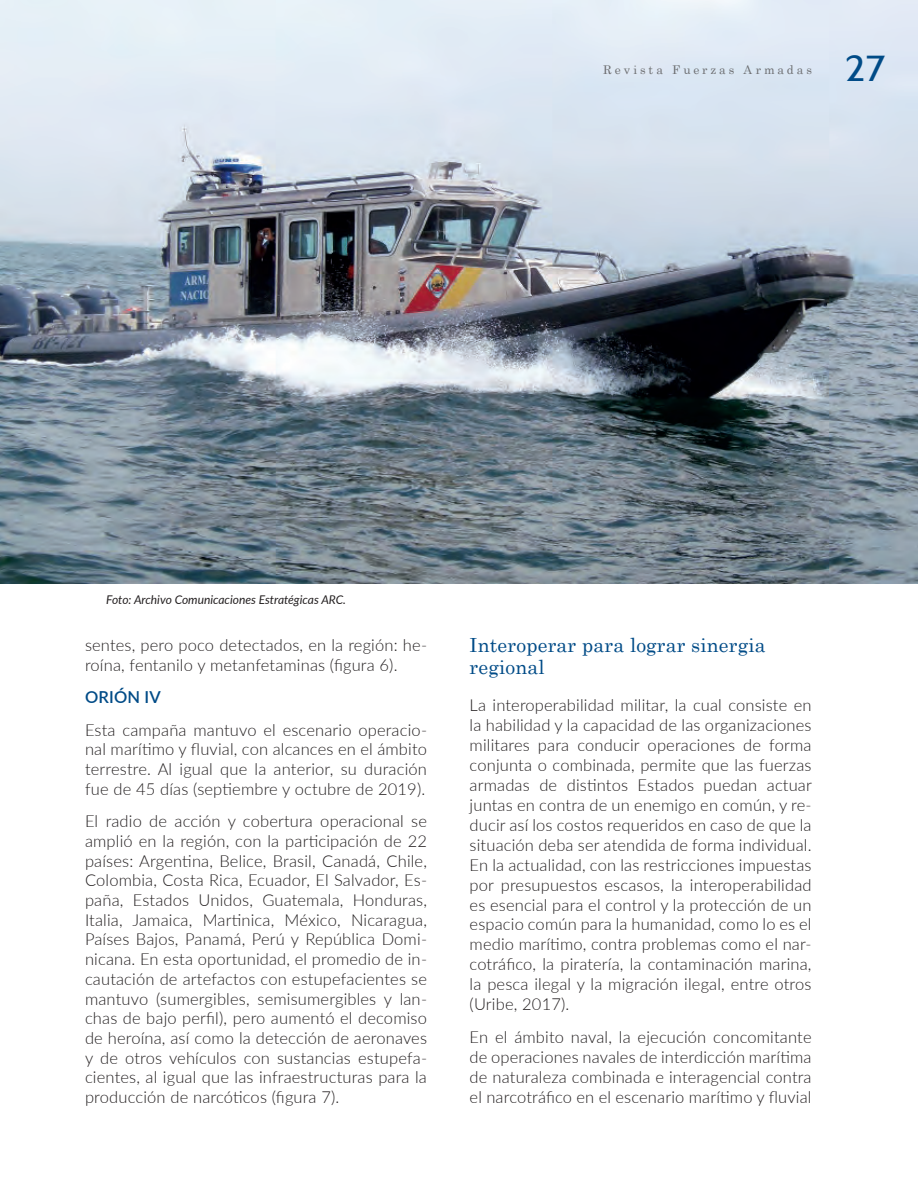
<style>
.page{position:relative;width:918px;height:1188px;background:#fff}
.page>*{position:absolute;margin:0;border:0;box-sizing:border-box;transform-origin:0 0}
.t1{font:36px "Cabin";color:#004b87;scale:1.1 1}
.subtitulo{font:19.5px/21.5px "Century";letter-spacing:.01em;color:#004b87}
.Parrafo{font:300 16.5px/19.6px "Lato";letter-spacing:.01em;color:#231f20;text-align:justify}
.Parrafo-2{font:600 16.5px "Lato";letter-spacing:.01em;color:#004b87}
.pie_de_foto{font:italic 12px "Lato";color:#231f20}
.t2{font:12px "Century";letter-spacing:.25em;color:#6c6d70}
</style>
<div class="page">
<img style="left:0;top:0;width:918px;height:583px">
<p class="t2" style="left:603px;top:59px;width:211px">Revista Fuerzas Armadas</p>
<h1 class="t1" style="left:845px;top:46px;width:38px">27</h1>
<p class="pie_de_foto" style="left:106px;top:591px;width:241px">Foto: Archivo Comunicaciones Estratégicas ARC.</p>
<p class="Parrafo" style="left:85px;top:635px;width:344px">sentes, pero poco detectados, en la región: he&shy;roína, fentanilo y metanfetaminas (figura 6).</p>
<p class="Parrafo-2" style="left:85px;top:685px;width:77px">ORIÓN IV</p>
<p class="Parrafo" style="left:85px;top:719px;width:344px">Esta campaña mantuvo el escenario operacio&shy;nal marítimo y fluvial, con alcances en el ámbito terrestre. Al igual que la anterior, su duración fue de 45 días (septiembre y octubre de 2019).</p>
<p class="Parrafo" style="left:85px;top:811px;width:344px">El radio de acción y cobertura operacional se amplió en la región, con la participación de 22 países: Argentina, Belice, Brasil, Canadá, Chile, Colombia, Costa Rica, Ecuador, El Salvador, Es&shy;paña, Estados Unidos, Guatemala, Honduras, Italia, Jamaica, Martinica, México, Nicaragua, Países Bajos, Panamá, Perú y República Domi&shy;nicana. En esta oportunidad, el promedio de in&shy;cautación de artefactos con estupefacientes se mantuvo (sumergibles, semisumergibles y lan&shy;chas de bajo perfil), pero aumentó el decomiso de heroína, así como la detección de aeronaves y de otros vehículos con sustancias estupefa&shy;cientes, al igual que las infraestructuras para la producción de narcóticos (figura 7).</p>
<p class="subtitulo" style="left:470px;top:633px;width:298px">Interoperar para lograr sinergia regional</p>
<p class="Parrafo" style="left:470px;top:694px;width:344px">La interoperabilidad militar, la cual consiste en la habilidad y la capacidad de las organizaciones militares para conducir operaciones de forma conjunta o combinada, permite que las fuerzas armadas de distintos Estados puedan actuar juntas en contra de un enemigo en común, y re&shy;ducir así los costos requeridos en caso de que la situación deba ser atendida de forma individual.<br>En la actualidad, con las restricciones impuestas por presupuestos escasos, la interoperabilidad es esencial para el control y la protección de un espacio común para la humanidad, como lo es el medio marítimo, contra problemas como el nar&shy;cotráfico, la piratería, la contaminación marina, la pesca ilegal y la migración ilegal, entre otros (Uribe, 2017).</p>
<p class="Parrafo" style="left:470px;top:1027px;width:343px">En el ámbito naval, la ejecución concomitante de operaciones navales de interdicción marítima de naturaleza combinada e interagencial contra el narcotráfico en el escenario marítimo y fluvial</p>
</div>
